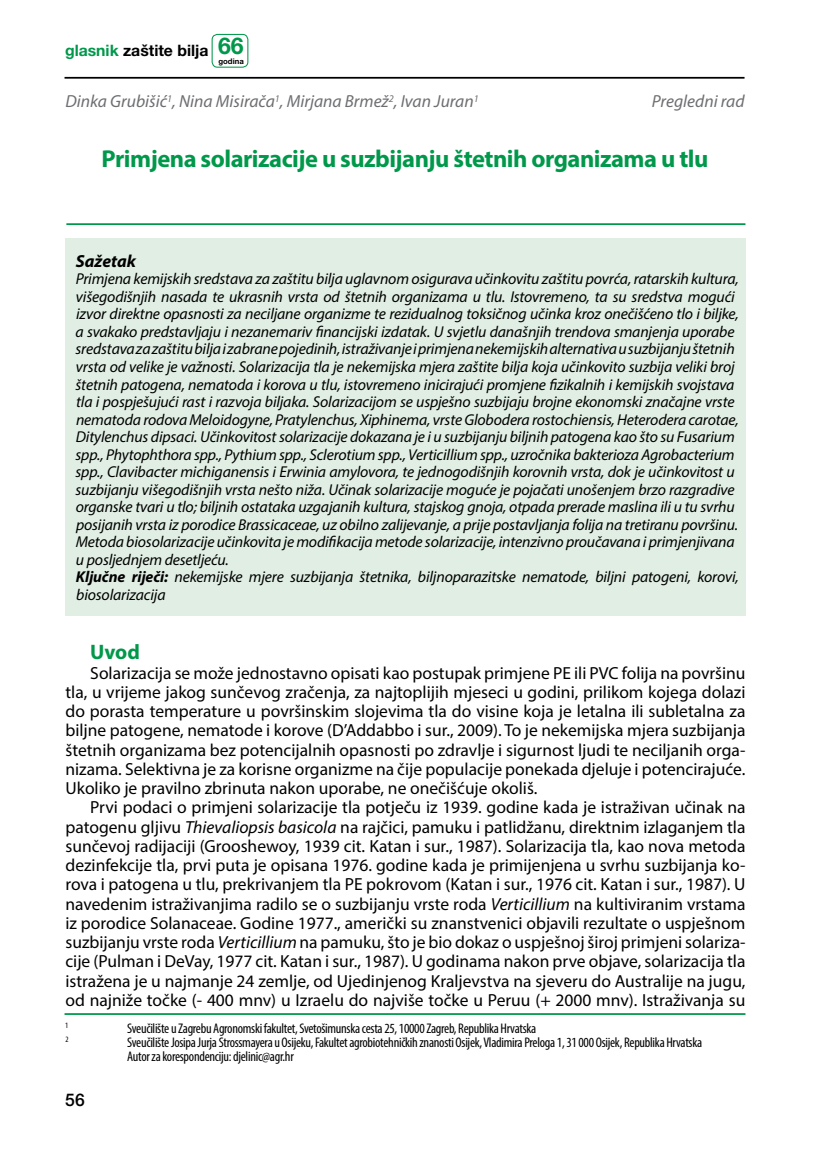
<style>
.page{position:relative;width:819px;height:1166px;background:#fff}
.page>*{position:absolute;margin:0;border:0;box-sizing:border-box;transform-origin:0 0}
.t1{font:700 24.5px "Myriad Pro";letter-spacing:-.02em;color:#00984a}
.t2{font:700 21px "Myriad Pro";color:#00984a}
.t3{font:17.5px/19.2px "Myriad Pro";color:#000;text-align:justify}
.t4{font:italic 17.5px "Myriad Pro";color:#6d6e71}
.t5{font:italic 700 17.5px "Myriad Pro";color:#000}
.t6{font:500 17.5px "Helvetica Neue LT Pro";color:#000}
.t7{font:italic 15.75px/17.5px "Myriad Pro";letter-spacing:-.01em;color:#000}
.t8{font:700 15.75px "Helvetica Neue LT Pro";color:#000}
.t9{font:condensed 14px/14px "Myriad Pro";letter-spacing:-.02em;color:#000}
.t10{font:condensed 8.22px "Myriad Pro";color:#000}
.t11{font:700 7.7px "Helvetica Neue LT Pro";color:#000}
.s1{color:#00984a}
.s2{font-size:23.1px;color:#00984a}
.s3{font-weight:700}
.s4{font-style:italic}
</style>
<div class="page">
<hr style="left:64px;top:77px;width:680px;height:2px;background:#000">
<div style="left:211px;top:34px;width:37px;height:34px;border:1px solid #00984a;border-radius:5px"></div>
<hr style="left:66px;top:223px;width:679px;height:2px;background:#00984a">
<div style="left:65px;top:238px;width:680px;height:377px;background:#e0eee4"></div>
<hr style="left:64px;top:1013px;width:681px;height:2px;background:#00984a">
<p class="t8" style="left:65px;top:41px;width:180px"><span class="s1">glasnik</span> zaštite bilja <span class="s2">66</span></p>
<p class="t11" style="left:218px;top:56px;width:27px">godina</p>
<p class="t4" style="left:65px;top:91px;width:415px">Dinka Grubišić<sup>1</sup>, Nina Misirača<sup>1</sup>, Mirjana Brmež<sup>2</sup>, Ivan Juran<sup>1</sup></p>
<p class="t4" style="left:652px;top:91px;width:94px">Pregledni rad</p>
<h1 class="t1" style="left:102px;top:142px;width:608px">Primjena solarizacije u suzbijanju štetnih organizama u tlu</h1>
<p class="t5" style="left:76px;top:250px;width:62px">Sažetak</p>
<p class="t7" style="left:75px;top:270px;width:664px">Primjena kemijskih sredstava za zaštitu bilja uglavnom osigurava učinkovitu zaštitu povrća, ratarskih kultura, višegodišnjih nasada te ukrasnih vrsta od štetnih organizama u tlu. Istovremeno, ta su sredstva mogući izvor direktne opasnosti za neciljane organizme te rezidualnog toksičnog učinka kroz onečišćeno tlo i biljke, a svakako predstavljaju i nezanemariv financijski izdatak. U svjetlu današnjih trendova smanjenja uporabe sredstava za zaštitu bilja i zabrane pojedinih, istraživanje i primjena nekemijskih alternativa u suzbijanju štetnih vrsta od velike je važnosti. Solarizacija tla je nekemijska mjera zaštite bilja koja učinkovito suzbija veliki broj štetnih patogena, nematoda i korova u tlu, istovremeno inicirajući promjene fizikalnih i kemijskih svojstava tla i pospješujući rast i razvoja biljaka. Solarizacijom se uspješno suzbijaju brojne ekonomski značajne vrste nematoda rodova Meloidogyne, Pratylenchus, Xiphinema, vrste Globodera rostochiensis, Heterodera carotae, Ditylenchus dipsaci. Učinkovitost solarizacije dokazana je i u suzbijanju biljnih patogena kao što su Fusarium spp., Phytophthora spp., Pythium spp., Sclerotium spp., Verticillium spp., uzročnika bakterioza Agrobacterium spp., Clavibacter michiganensis i Erwinia amylovora, te jednogodišnjih korovnih vrsta, dok je učinkovitost u suzbijanju višegodišnjih vrsta nešto niža. Učinak solarizacije moguće je pojačati unošenjem brzo razgradive organske tvari u tlo; biljnih ostataka uzgajanih kultura, stajskog gnoja, otpada prerade maslina ili u tu svrhu posijanih vrsta iz porodice Brassicaceae, uz obilno zalijevanje, a prije postavljanja folija na tretiranu površinu.<br>Metoda biosolarizacije učinkovita je modifikacija metode solarizacije, intenzivno proučavana i primjenjivana u posljednjem desetljeću.<br><span class="s3">Ključne riječi:</span> nekemijske mjere suzbijanja štetnika, biljnoparazitske nematode, biljni patogeni, korovi, biosolarizacija</p>
<h2 class="t2" style="left:90px;top:638px;width:51px">Uvod</h2>
<p class="t3" style="left:65px;top:663px;width:681px;text-indent:25px">Solarizacija se može jednostavno opisati kao postupak primjene PE ili PVC folija na površinu tla, u vrijeme jakog sunčevog zračenja, za najtoplijih mjeseci u godini, prilikom kojega dolazi do porasta temperature u površinskim slojevima tla do visine koja je letalna ili subletalna za biljne patogene, nematode i korove (D’Addabbo i sur., 2009). To je nekemijska mjera suzbijanja štetnih organizama bez potencijalnih opasnosti po zdravlje i sigurnost ljudi te neciljanih orga&shy;nizama. Selektivna je za korisne organizme na čije populacije ponekada djeluje i potencirajuće.<br>Ukoliko je pravilno zbrinuta nakon uporabe, ne onečišćuje okoliš.</p>
<p class="t3" style="left:65px;top:797px;width:681px;text-indent:25px">Prvi podaci o primjeni solarizacije tla potječu iz 1939. godine kada je istraživan učinak na patogenu gljivu <span class="s4">Thievaliopsis basicola</span> na rajčici, pamuku i patlidžanu, direktnim izlaganjem tla sunčevoj radijaciji (Grooshewoy, 1939 cit. Katan i sur., 1987). Solarizacija tla, kao nova metoda dezinfekcije tla, prvi puta je opisana 1976. godine kada je primijenjena u svrhu suzbijanja ko&shy;rova i patogena u tlu, prekrivanjem tla PE pokrovom (Katan i sur., 1976 cit. Katan i sur., 1987). U navedenim istraživanjima radilo se o suzbijanju vrste roda <span class="s4">Verticillium</span> na kultiviranim vrstama iz porodice Solanaceae. Godine 1977., američki su znanstvenici objavili rezultate o uspješnom suzbijanju vrste roda <span class="s4">Verticillium</span> na pamuku, što je bio dokaz o uspješnoj široj primjeni solariza&shy;cije (Pulman i DeVay, 1977 cit. Katan i sur., 1987). U godinama nakon prve objave, solarizacija tla istražena je u najmanje 24 zemlje, od Ujedinjenog Kraljevstva na sjeveru do Australije na jugu, od najniže točke (- 400 mnv) u Izraelu do najviše točke u Peruu (+ 2000 mnv). Istraživanja su</p>
<p class="t10" style="left:65px;top:1021px;width:5px">1</p>
<p class="t9" style="left:127px;top:1021px;width:410px">Sveučilište u Zagrebu Agronomski fakultet, Svetošimunska cesta 25, 10000 Zagreb, Republika Hrvatska</p>
<p class="t10" style="left:65px;top:1035px;width:5px">2</p>
<p class="t9" style="left:127px;top:1035px;width:576px">Sveučilište Josipa Jurja Strossmayera u Osijeku, Fakultet agrobiotehničkih znanosti Osijek, Vladimira Preloga 1, 31 000 Osijek, Republika Hrvatska<br>Autor za korespondenciju: djelinic@agr.hr</p>
<p class="t6" style="left:65px;top:1090px;width:21px">56</p>
</div>
